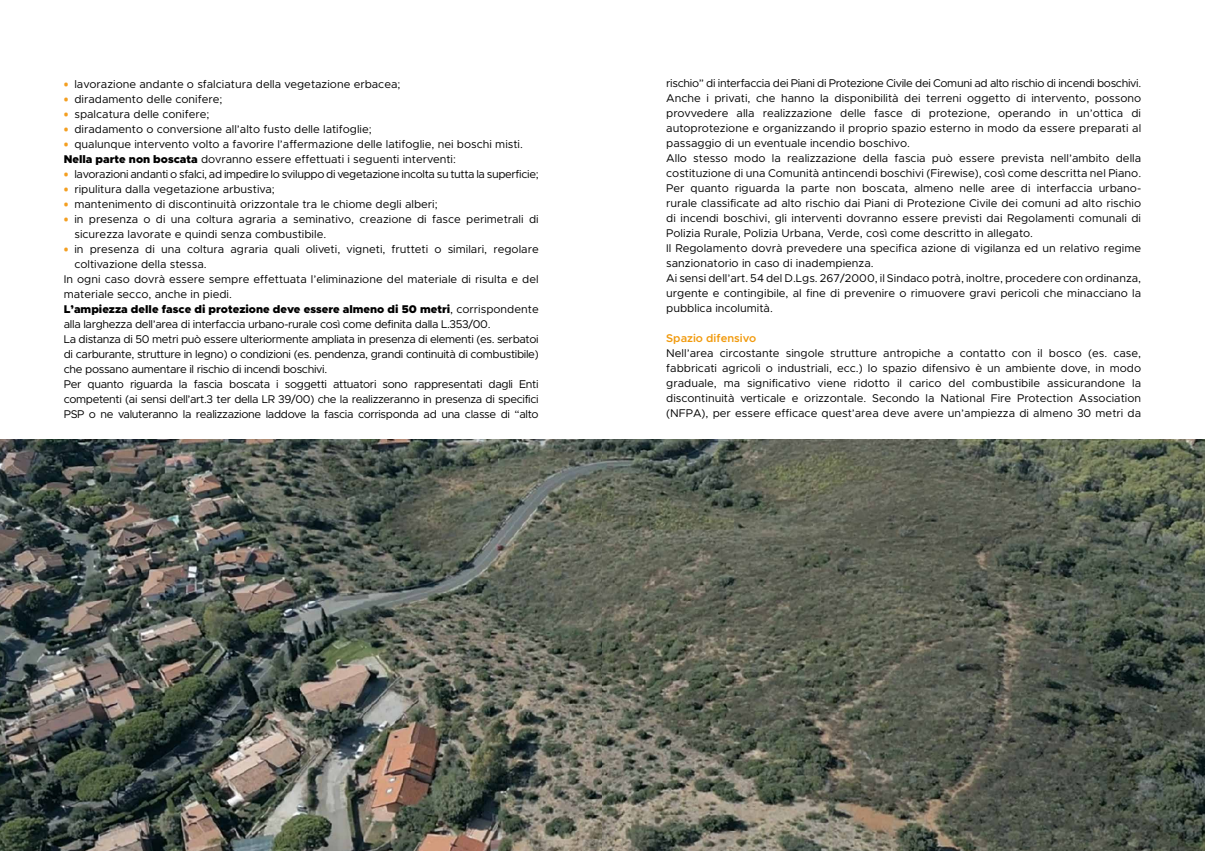
<style>
.page{position:relative;width:1205px;height:851px;background:#fff}
.page>*{position:absolute;margin:0;border:0;box-sizing:border-box;transform-origin:0 0}
.t1{font:11.25px/15px "Metropolis";color:#000}
.t2{font:11.25px "Metropolis";letter-spacing:-.03em;color:#000}
.t3{font:900 11.25px "Metropolis";color:#000}
.t4{font:600 11.25px "Metropolis";color:#f19a0d}
.s1{font-family:"Open Sans";font-weight:700;font-size:12.5px;color:#f39f21}
.s2{font-weight:900}
.s3{font-weight:400}
</style>
<div class="page">
<img style="left:0;top:439px;width:1205px;height:411px">
<p class="t1" style="left:64px;top:76px;width:338px"><span class="s1">•</span> lavorazione andante o sfalciatura della vegetazione erbacea;</p>
<p class="t1" style="left:64px;top:91px;width:160px"><span class="s1">•</span> diradamento delle conifere;</p>
<p class="t1" style="left:64px;top:106px;width:147px"><span class="s1">•</span> spalcatura delle conifere;</p>
<p class="t1" style="left:64px;top:121px;width:309px"><span class="s1">•</span> diradamento o conversione all’alto fusto delle latifoglie;</p>
<p class="t1" style="left:64px;top:136px;width:461px"><span class="s1">•</span> qualunque intervento volto a favorire l’affermazione delle latifoglie, nei boschi misti.<br><span class="s2">Nella parte non boscata</span> dovranno essere effettuati i seguenti interventi:</p>
<p class="t2" style="left:64px;top:167px;width:476px"><span class="s1">•</span> lavorazioni andanti o sfalci, ad impedire lo sviluppo di vegetazione incolta su tutta la superficie;</p>
<p class="t1" style="left:64px;top:181px;width:213px"><span class="s1">•</span> ripulitura dalla vegetazione arbustiva;</p>
<p class="t1" style="left:64px;top:196px;width:375px"><span class="s1">•</span> mantenimento di discontinuità orizzontale tra le chiome degli alberi;</p>
<p class="t1" style="left:74px;top:211px;width:466px;text-indent:-11px"><span class="s1">•</span> in presenza o di una coltura agraria a seminativo, creazione di fasce perimetrali di sicurezza lavorate e quindi senza combustibile.</p>
<p class="t1" style="left:64px;top:241px;width:476px"><span class="s1">•</span> in presenza di una coltura agraria quali oliveti, vigneti, frutteti o similari, regolare</p>
<p class="t1" style="left:74px;top:256px;width:134px">coltivazione della stessa.</p>
<p class="t1" style="left:64px;top:271px;width:476px">In ogni caso dovrà essere sempre effettuata l’eliminazione del materiale di risulta e del</p>
<p class="t1" style="left:64px;top:286px;width:170px">materiale secco, anche in piedi.</p>
<p class="t3" style="left:64px;top:301px;width:476px">L’ampiezza delle fasce di protezione deve essere almeno di 50 metri<span class="s3">, corrispondente</span></p>
<p class="t2" style="left:64px;top:317px;width:428px">alla larghezza dell’area di interfaccia urbano-rurale così come definita dalla L.353/00.</p>
<p class="t2" style="left:64px;top:332px;width:476px">La distanza di 50 metri può essere ulteriormente ampliata in presenza di elementi (es. serbatoi</p>
<p class="t2" style="left:64px;top:347px;width:476px">di carburante, strutture in legno) o condizioni (es. pendenza, grandi continuità di combustibile)</p>
<p class="t2" style="left:64px;top:362px;width:265px">che possano aumentare il rischio di incendi boschivi.</p>
<p class="t2" style="left:64px;top:377px;width:476px">Per quanto riguarda la fascia boscata i soggetti attuatori sono rappresentati dagli Enti</p>
<p class="t2" style="left:64px;top:392px;width:476px">competenti (ai sensi dell’art.3 ter della LR 39/00) che la realizzeranno in presenza di specifici</p>
<p class="t2" style="left:64px;top:407px;width:476px">PSP o ne valuteranno la realizzazione laddove la fascia corrisponda ad una classe di “alto</p>
<p class="t1" style="left:666px;top:75px;width:476px">rischio” di interfaccia dei Piani di Protezione Civile dei Comuni ad alto rischio di incendi boschivi.<br>Anche i privati, che hanno la disponibilità dei terreni oggetto di intervento, possono provvedere alla realizzazione delle fasce di protezione, operando in un’ottica di autoprotezione e organizzando il proprio spazio esterno in modo da essere preparati al passaggio di un eventuale incendio boschivo.<br>Allo stesso modo la realizzazione della fascia può essere prevista nell’ambito della costituzione di una Comunità antincendi boschivi (Firewise), così come descritta nel Piano.<br>Per quanto riguarda la parte non boscata, almeno nelle aree di interfaccia urbano&shy;rurale classificate ad alto rischio dai Piani di Protezione Civile dei comuni ad alto rischio di incendi boschivi, gli interventi dovranno essere previsti dai Regolamenti comunali di Polizia Rurale, Polizia Urbana, Verde, così come descritto in allegato.<br>Il Regolamento dovrà prevedere una specifica azione di vigilanza ed un relativo regime sanzionatorio in caso di inadempienza.<br>Ai sensi dell’art. 54 del D.Lgs. 267/2000, il Sindaco potrà, inoltre, procedere con ordinanza, urgente e contingibile, al fine di prevenire o rimuovere gravi pericoli che minacciano la pubblica incolumità.</p>
<p class="t4" style="left:666px;top:331px;width:91px">Spazio difensivo</p>
<p class="t1" style="left:666px;top:345px;width:476px;text-align:justify">Nell’area circostante singole strutture antropiche a contatto con il bosco (es. case, fabbricati agricoli o industriali, ecc.) lo spazio difensivo è un ambiente dove, in modo graduale, ma significativo viene ridotto il carico del combustibile assicurandone la discontinuità verticale e orizzontale. Secondo la National Fire Protection Association (NFPA), per essere efficace quest’area deve avere un’ampiezza di almeno 30 metri da</p>
</div>
